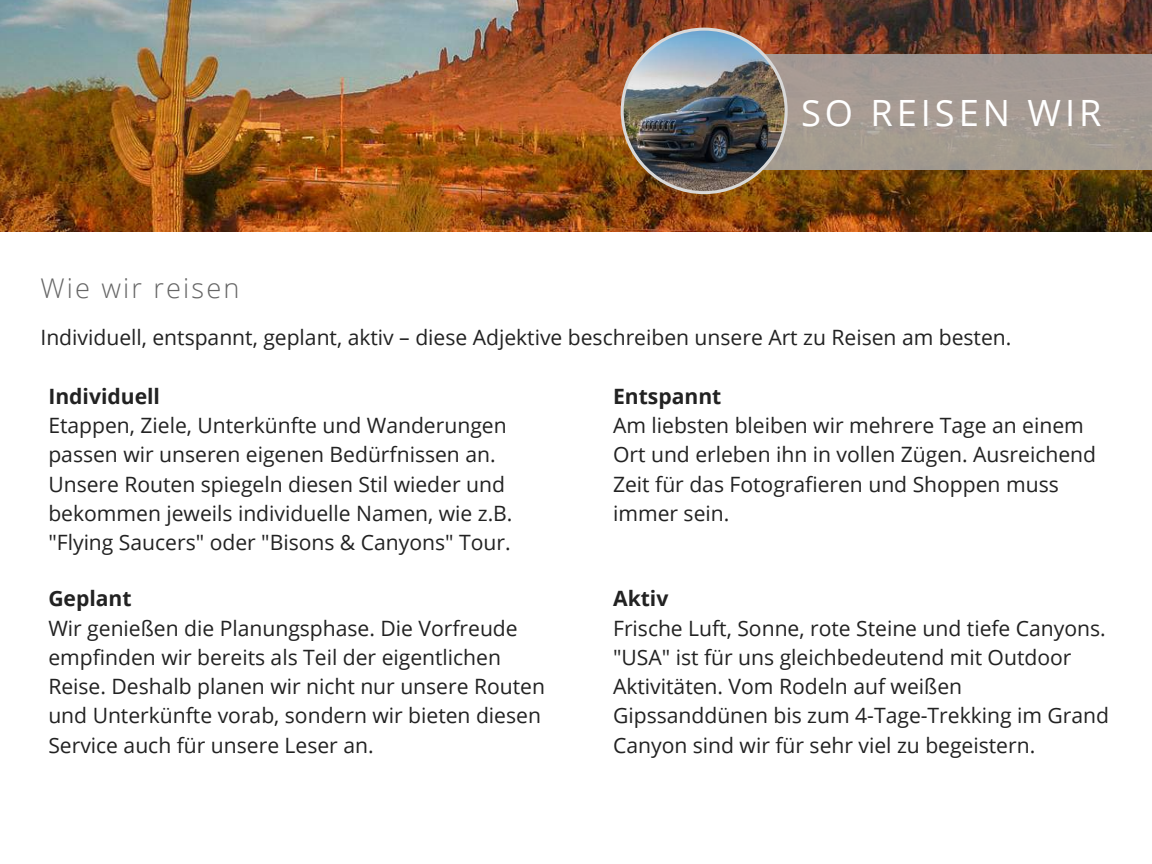
<style>
.page{position:relative;width:1152px;height:864px;background:#fff}
.page>*{position:absolute;margin:0;border:0;box-sizing:border-box;transform-origin:0 0}
.t1{font:36.3px "Open Sans";letter-spacing:.11em;color:#fff}
.t2{font:300 27.15px "Open Sans";letter-spacing:.08em;color:#666}
.t3{font:21.15px/29.2px "Open Sans";color:#222}
.t4{font:700 21.15px "Open Sans";color:#222}
</style>
<div class="page">
<img style="left:0;top:0;width:1152px;height:232px">
<div style="left:720px;top:54px;width:432px;height:116px;background:#a39a92"></div>
<img style="left:621px;top:28px;width:167px;height:166px">
<p class="t2" style="left:40px;top:269px;width:200px">Wie wir reisen</p>
<h1 class="t1" style="left:801px;top:87px;width:302px">SO REISEN WIR</h1>
<p class="t3" style="left:40px;top:323px;width:972px">Individuell, entspannt, geplant, aktiv – diese Adjektive beschreiben unsere Art zu Reisen am besten.</p>
<p class="t4" style="left:613px;top:381px;width:110px">Entspannt</p>
<p class="t3" style="left:613px;top:410px;width:484px">Am liebsten bleiben wir mehrere Tage an einem Ort und erleben ihn in vollen Zügen. Ausreichend Zeit für das Fotografieren und Shoppen muss immer sein.</p>
<p class="t4" style="left:48px;top:381px;width:113px">Individuell</p>
<p class="t3" style="left:48px;top:410px;width:466px">Etappen, Ziele, Unterkünfte und Wanderungen passen wir unseren eigenen Bedürfnissen an.<br>Unsere Routen spiegeln diesen Stil wieder und bekommen jeweils individuelle Namen, wie z.B. "Flying Saucers" oder "Bisons &amp; Canyons" Tour.</p>
<p class="t4" style="left:48px;top:584px;width:85px">Geplant</p>
<p class="t3" style="left:48px;top:613px;width:498px">Wir genießen die Planungsphase. Die Vorfreude empfinden wir bereits als Teil der eigentlichen Reise. Deshalb planen wir nicht nur unsere Routen und Unterkünfte vorab, sondern wir bieten diesen Service auch für unsere Leser an.</p>
<p class="t4" style="left:613px;top:584px;width:57px">Aktiv</p>
<p class="t3" style="left:613px;top:613px;width:498px">Frische Luft, Sonne, rote Steine und tiefe Canyons. "USA" ist für uns gleichbedeutend mit Outdoor Aktivitäten. Vom Rodeln auf weißen Gipssanddünen bis zum 4-Tage-Trekking im Grand Canyon sind wir für sehr viel zu begeistern.</p>
</div>
